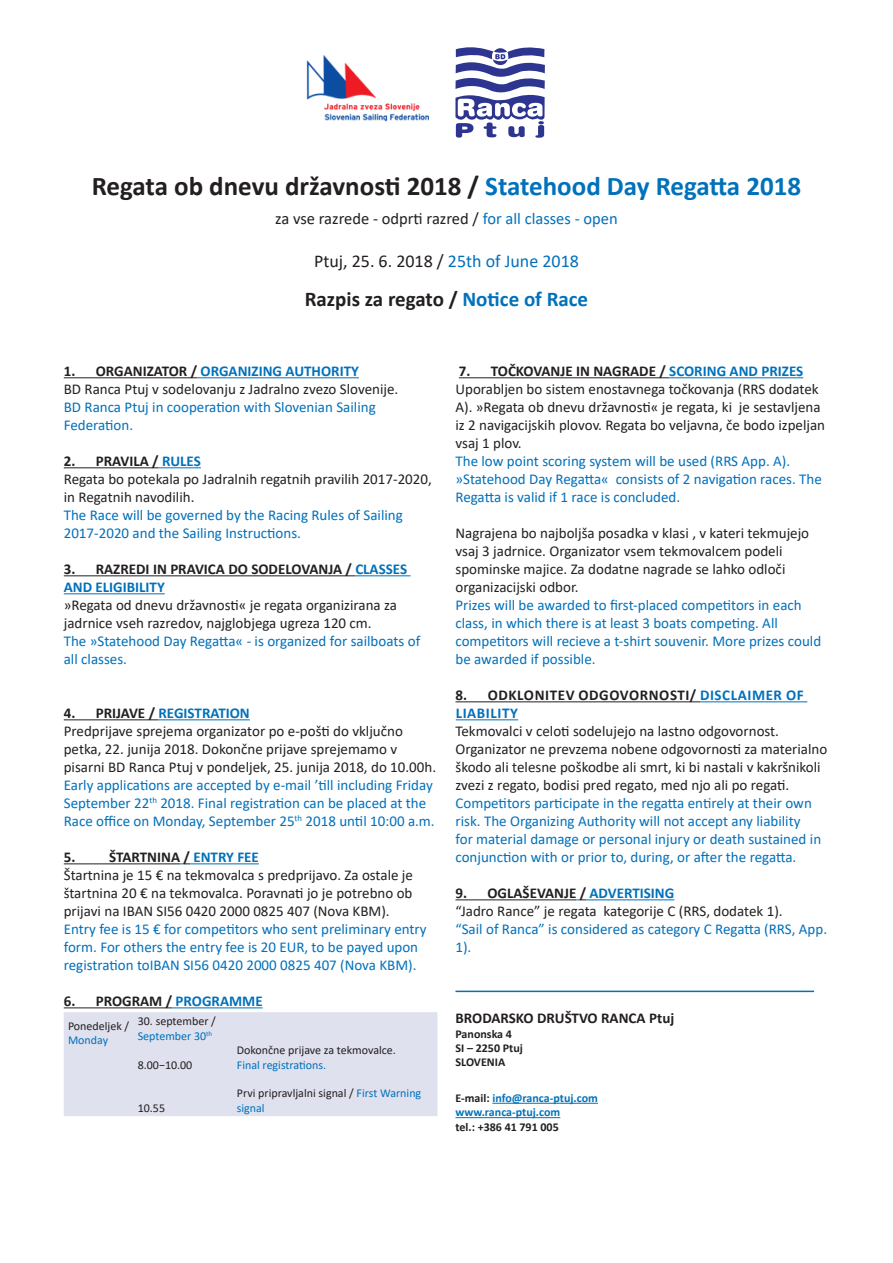
<style>
.page{position:relative;width:893px;height:1263px;background:#fff}
.page>*{position:absolute;margin:0;border:0;box-sizing:border-box;transform-origin:0 0}
.t1{font:700 27px "Calibri";color:#231f20}
.t2{font:700 21px "Calibri";color:#231f20}
.t3{font:18px "Calibri";color:#231f20}
.t4{font:16.5px "Calibri";color:#231f20}
.Body_Text{font:15px/18px "Calibri";color:#231f20}
.Normal__Web{font:15px/18px "Calibri";color:#0071bb}
.t5{font:700 15px/18px "Calibri";color:#231f20}
.Body_Text-2{font:15px/18px "Calibri";color:#0071bb}
.Body_Text_Indent{font:15px/18px "Calibri";color:#0071bb}
.t6{font:700 15px "Calibri";color:#0071bb}
.t7{font:12px/14.4px "Calibri";color:#231f20}
.t8{font:700 12px/14.4px "Calibri";color:#231f20}
.t9{font:700 12px "Calibri";color:#0071bb}
.t10{font:12px "Calibri";color:#0071bb}
.s1{color:#0071bb}
.s2{color:#231f20}
.s3{font-weight:700}
.s4{font-weight:700;color:#0071bb}
</style>
<div class="page">
<img style="left:306px;top:55px;width:123px;height:67px">
<svg style="left:455px;top:47px;width:90px;height:91px"></svg>
<hr style="left:64px;top:377px;width:133px;height:1px;background:#231f20">
<hr style="left:197px;top:377px;width:162px;height:1px;background:#0071bb">
<hr style="left:64px;top:467px;width:95px;height:1px;background:#231f20">
<hr style="left:159px;top:467px;width:42px;height:1px;background:#0071bb">
<hr style="left:64px;top:575px;width:291px;height:1px;background:#231f20">
<hr style="left:355px;top:575px;width:56px;height:1px;background:#0071bb">
<hr style="left:64px;top:593px;width:101px;height:1px;background:#0071bb">
<hr style="left:64px;top:719px;width:95px;height:1px;background:#231f20">
<hr style="left:159px;top:719px;width:91px;height:1px;background:#0071bb">
<hr style="left:64px;top:863px;width:116px;height:1px;background:#231f20">
<hr style="left:190px;top:863px;width:69px;height:1px;background:#0071bb">
<hr style="left:64px;top:1007px;width:108px;height:1px;background:#231f20">
<hr style="left:172px;top:1007px;width:91px;height:1px;background:#0071bb">
<div style="left:64px;top:1012px;width:373px;height:104px;background:#e0e1ee"></div>
<hr style="left:459px;top:377px;width:210px;height:1px;background:#231f20">
<hr style="left:669px;top:377px;width:134px;height:1px;background:#0071bb">
<hr style="left:455px;top:701px;width:245px;height:1px;background:#231f20">
<hr style="left:700px;top:701px;width:107px;height:1px;background:#0071bb">
<hr style="left:456px;top:719px;width:62px;height:1px;background:#0071bb">
<hr style="left:455px;top:899px;width:121px;height:1px;background:#231f20">
<hr style="left:586px;top:899px;width:88px;height:1px;background:#0071bb">
<hr style="left:455px;top:990px;width:359px;height:2px;background:#0071bb">
<hr style="left:492px;top:1103px;width:106px;height:1px;background:#0071bb">
<hr style="left:455px;top:1117px;width:105px;height:1px;background:#0071bb">
<p class="t1" style="left:92px;top:167px;width:711px">Regata ob dnevu državnosti 2018 / <span class="s1">Statehood Day Regatta 2018</span></p>
<p class="t4" style="left:275px;top:207px;width:344px">za vse razrede - odprti razred / <span class="s1">for all classes - open</span></p>
<p class="t3" style="left:314px;top:248px;width:266px">Ptuj, 25. 6. 2018 / <span class="s1">25th of June 2018</span></p>
<p class="t2" style="left:305px;top:284px;width:285px">Razpis za regato / <span class="s1">Notice of Race</span></p>
<p class="t5" style="left:64px;top:362px;width:13px">1.</p>
<p class="t6" style="left:96px;top:360px;width:265px"><span class="s2">ORGANIZATOR /</span> ORGANIZING AUTHORITY</p>
<p class="Normal__Web" style="left:64px;top:380px;width:336px"><span class="s2">BD Ranca Ptuj v sodelovanju z Jadralno zvezo Slovenije.<br></span>BD Ranca Ptuj in cooperation with Slovenian Sailing<br>Federation.</p>
<p class="t5" style="left:64px;top:452px;width:13px">2.</p>
<p class="t5" style="left:96px;top:452px;width:107px">PRAVILA / <span class="s1">RULES</span></p>
<p class="Body_Text_Indent" style="left:64px;top:470px;width:370px"><span class="s2">Regata bo potekala po Jadralnih regatnih pravilih 2017-2020, in Regatnih navodilih.<br></span>The Race will be governed by the Racing Rules of Sailing 2017-2020 and the Sailing Instructions.</p>
<p class="t5" style="left:64px;top:560px;width:13px">3.</p>
<p class="t5" style="left:64px;top:560px;width:345px;text-indent:32px">RAZREDI IN PRAVICA DO SODELOVANJA / <span class="s1">CLASSES<br>AND ELIGIBILITY</span></p>
<p class="Body_Text" style="left:64px;top:596px;width:335px">»Regata od dnevu državnosti« je regata organizirana za jadrnice vseh razredov, najglobjega ugreza 120 cm.</p>
<p class="Normal__Web" style="left:64px;top:632px;width:358px">The »Statehood Day Regatta« - is organized for sailboats of all classes.</p>
<p class="t5" style="left:64px;top:704px;width:13px">4.</p>
<p class="t6" style="left:96px;top:702px;width:156px"><span class="s2">PRIJAVE /</span> REGISTRATION</p>
<p class="Body_Text" style="left:64px;top:722px;width:374px">Predprijave sprejema organizator po e-pošti do vključno petka, 22. junija 2018. Dokončne prijave sprejemamo v pisarni BD Ranca Ptuj v pondeljek, 25. junija 2018, do 10.00h.</p>
<p class="Body_Text-2" style="left:64px;top:776px;width:372px">Early applications are accepted by e-mail ’till including Friday<br>September 22<sup>th</sup> 2018. Final registration can be placed at the<br>Race office on Monday, September 25<sup>th</sup> 2018 until 10:00 a.m.</p>
<p class="t5" style="left:64px;top:848px;width:13px">5.</p>
<p class="t5" style="left:109px;top:848px;width:151px">ŠTARTNINA / <span class="s1">ENTRY FEE</span></p>
<p class="Body_Text" style="left:64px;top:866px;width:351px;text-align:justify">Štartnina je 15 € na tekmovalca s predprijavo. Za ostale je štartnina 20 € na tekmovalca. Poravnati jo je potrebno ob prijavi na IBAN SI56 0420 2000 0825 407 (Nova KBM).</p>
<p class="Normal__Web" style="left:64px;top:920px;width:364px">Entry fee is 15 € for competitors who sent preliminary entry form. For others the entry fee is 20 EUR, to be payed upon registration toIBAN SI56 0420 2000 0825 407 (Nova KBM).</p>
<p class="t5" style="left:64px;top:992px;width:13px">6.</p>
<p class="t6" style="left:96px;top:990px;width:168px"><span class="s2">PROGRAM /</span> PROGRAMME</p>
<p class="t7" style="left:68px;top:1018px;width:63px">Ponedeljek /</p>
<p class="t10" style="left:68px;top:1032px;width:42px">Monday</p>
<p class="t7" style="left:138px;top:1014px;width:80px">30. september /<br><span class="s1">September 30</span><sup>th</sup></p>
<p class="t7" style="left:138px;top:1057px;width:56px">8.00−10.00</p>
<p class="t7" style="left:138px;top:1100px;width:29px">10.55</p>
<p class="t7" style="left:237px;top:1043px;width:161px">Dokončne prijave za tekmovalce.</p>
<p class="t10" style="left:237px;top:1056px;width:91px">Final registrations.</p>
<p class="t7" style="left:237px;top:1086px;width:186px">Prvi pripravljalni signal / <span class="s1">First Warning signal</span></p>
<p class="t5" style="left:459px;top:362px;width:13px">7.</p>
<p class="t5" style="left:491px;top:362px;width:314px">TOČKOVANJE IN NAGRADE / <span class="s1">SCORING AND PRIZES</span></p>
<p class="Body_Text" style="left:455px;top:380px;width:371px">Uporabljen bo sistem enostavnega točkovanja (RRS dodatek A). »Regata ob dnevu državnosti« je regata, ki je sestavljena iz 2 navigacijskih plovov. Regata bo veljavna, če bodo izpeljan vsaj 1 plov.</p>
<p class="Normal__Web" style="left:455px;top:452px;width:368px">The low point scoring system will be used (RRS App. A). »Statehood Day Regatta« consists of 2 navigation races. The<br>Regatta is valid if 1 race is concluded.</p>
<p class="Body_Text" style="left:455px;top:524px;width:355px">Nagrajena bo najboljša posadka v klasi , v kateri tekmujejo vsaj 3 jadrnice. Organizator vsem tekmovalcem podeli spominske majice. Za dodatne nagrade se lahko odloči organizacijski odbor.</p>
<p class="Normal__Web" style="left:455px;top:596px;width:367px">Prizes will be awarded to first-placed competitors in each class, in which there is at least 3 boats competing. All competitors will recieve a t-shirt souvenir. More prizes could be awarded if possible.</p>
<p class="t5" style="left:455px;top:686px;width:13px">8.</p>
<p class="Body_Text" style="left:455px;top:686px;width:373px;text-indent:32px"><span class="s3">ODKLONITEV ODGOVORNOSTI/</span> <span class="s4">DISCLAIMER OF LIABILITY<br></span>Tekmovalci v celoti sodelujejo na lastno odgovornost.<br>Organizator ne prevzema nobene odgovornosti za materialno škodo ali telesne poškodbe ali smrt, ki bi nastali v kakršnikoli zvezi z regato, bodisi pred regato, med njo ali po regati.</p>
<p class="Normal__Web" style="left:455px;top:794px;width:367px">Competitors participate in the regatta entirely at their own risk. The Organizing Authority will not accept any liability for material damage or personal injury or death sustained in conjunction with or prior to, during, or after the regatta.</p>
<p class="t5" style="left:455px;top:884px;width:13px">9.</p>
<p class="t5" style="left:487px;top:884px;width:188px">OGLAŠEVANJE / <span class="s1">ADVERTISING</span></p>
<p class="Normal__Web" style="left:455px;top:902px;width:373px"><span class="s2">“Jadro Rance” je regata kategorije C (RRS, dodatek 1).<br></span>“Sail of Ranca” is considered as category C Regatta (RRS, App.<br>1).</p>
<p class="t5" style="left:455px;top:1009px;width:220px">BRODARSKO DRUŠTVO RANCA Ptuj</p>
<p class="t8" style="left:455px;top:1026px;width:69px">Panonska 4<br>SI – 2250 Ptuj<br>SLOVENIA</p>
<p class="t9" style="left:455px;top:1089px;width:144px"><span class="s2">E-mail:</span> info@ranca-ptuj.com</p>
<p class="t9" style="left:455px;top:1104px;width:106px">www.ranca-ptuj.com</p>
<p class="t8" style="left:455px;top:1119px;width:105px">tel.: +386 41 791 005</p>
</div>
